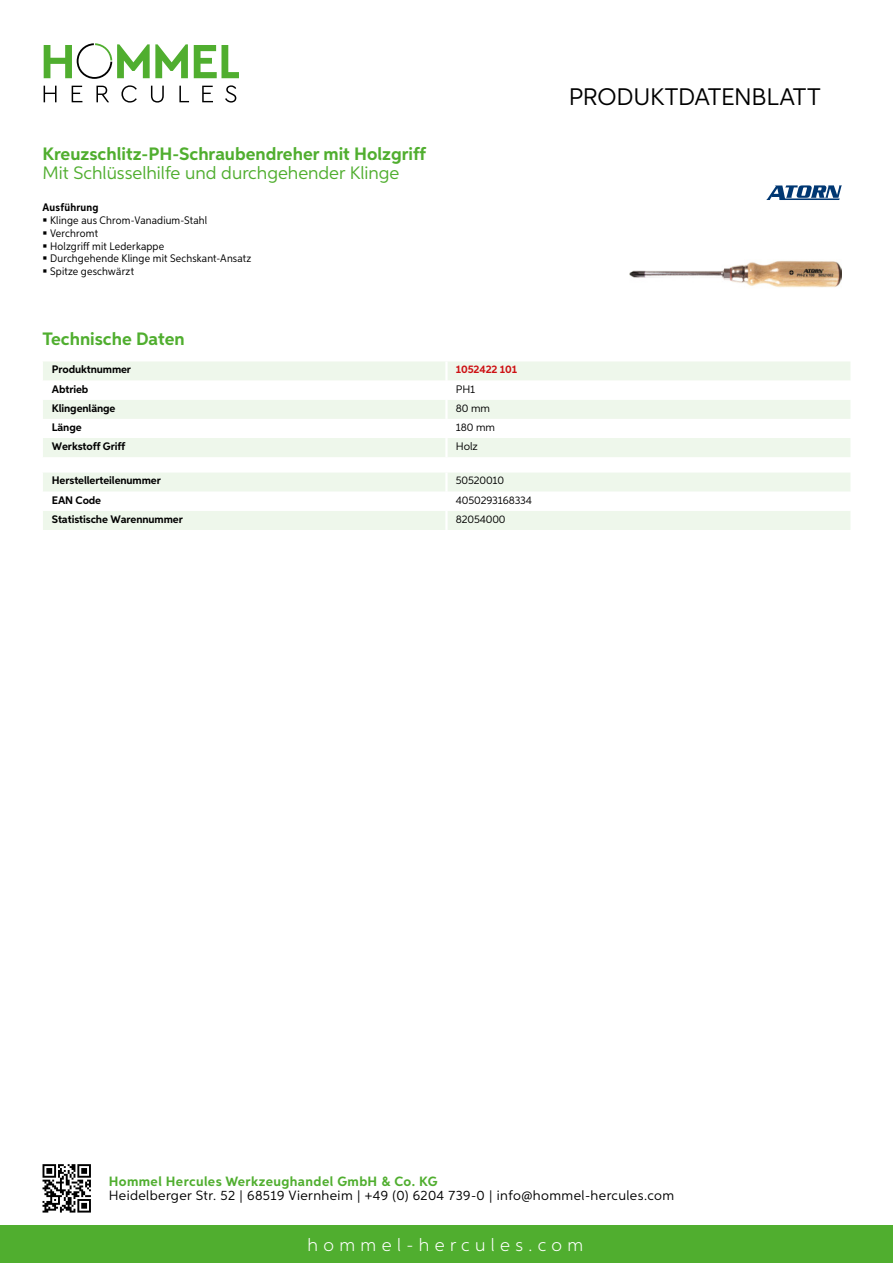
<style>
.page{position:relative;width:893px;height:1263px;background:#fff}
.page>*{position:absolute;margin:0;border:0;box-sizing:border-box;transform-origin:0 0}
.t1{font:24px "Aspira";letter-spacing:-.01em;color:#000}
.t2{font:700 18px "Aspira";color:#50ae2f}
.t3{font:18px "Aspira";color:#50ae2f}
.t4{font:300 18px "Aspira";letter-spacing:.3em;color:#fff}
.t5{font:13.5px "Aspira";letter-spacing:.03em;color:#000}
.t6{font:700 13.5px "Aspira";letter-spacing:.03em;color:#50ae2f}
.t7{font:10.95px/12.8px "Aspira Nar";letter-spacing:.015em;color:#000}
.t8{font:700 10.95px "Aspira";letter-spacing:-.01em;color:#000}
.t9{font:10.95px "Aspira";letter-spacing:-.01em;color:#000}
.t10{font:700 10.95px "Aspira";letter-spacing:-.01em;color:#cd1013}
.t11{font:700 10.95px "Aspira Nar";letter-spacing:.02em;color:#000}
</style>
<div class="page">
<div style="left:0;top:1226px;width:893px;height:37px;background:#50ae2f"></div>
<svg style="left:43px;top:1164px;width:48px;height:48px"></svg>
<svg style="left:194px;top:45px;width:45px;height:33px"></svg>
<svg style="left:44px;top:43px;width:144px;height:36px"></svg>
<svg style="left:44px;top:86px;width:13px;height:16px"></svg>
<svg style="left:72px;top:86px;width:10px;height:16px"></svg>
<svg style="left:96px;top:86px;width:13px;height:16px"></svg>
<svg style="left:121px;top:85px;width:16px;height:18px"></svg>
<svg style="left:151px;top:86px;width:13px;height:17px"></svg>
<svg style="left:179px;top:86px;width:10px;height:16px"></svg>
<svg style="left:202px;top:86px;width:11px;height:16px"></svg>
<svg style="left:225px;top:85px;width:11px;height:18px"></svg>
<div style="left:43px;top:361px;width:807px;height:96px;background:#eef7eb"></div>
<svg style="left:43px;top:381px;width:807px;height:57px"></svg>
<hr style="left:445px;top:361px;width:3px;height:20px;background:#fff">
<hr style="left:445px;top:381px;width:3px;height:19px;background:#fff">
<hr style="left:445px;top:400px;width:3px;height:19px;background:#fff">
<hr style="left:445px;top:419px;width:3px;height:19px;background:#fff">
<hr style="left:445px;top:438px;width:3px;height:19px;background:#fff">
<svg style="left:43px;top:473px;width:807px;height:57px"></svg>
<hr style="left:445px;top:511px;width:3px;height:19px;background:#fff">
<img style="left:629px;top:261px;width:213px;height:27px">
<svg style="left:766px;top:185px;width:76px;height:15px"></svg>
<h2 class="t2" style="left:43px;top:142px;width:385px">Kreuzschlitz-PH-Schraubendreher mit Holzgriff</h2>
<h2 class="t3" style="left:43px;top:162px;width:358px">Mit Schlüsselhilfe und durchgehender Klinge</h2>
<p class="t11" style="left:43px;top:201px;width:58px">Ausführung</p>
<p class="t7" style="left:50px;top:214px;width:203px">Klinge aus Chrom-Vanadium-Stahl<br>Verchromt<br>Holzgriff mit Lederkappe<br>Durchgehende Klinge mit Sechskant-Ansatz<br>Spitze geschwärzt</p>
<h2 class="t2" style="left:43px;top:327px;width:144px">Technische Daten</h2>
<p class="t8" style="left:52px;top:363px;width:81px">Produktnummer</p>
<p class="t10" style="left:456px;top:363px;width:63px">1052422 101</p>
<p class="t8" style="left:52px;top:382px;width:38px">Abtrieb</p>
<p class="t9" style="left:456px;top:382px;width:21px">PH1</p>
<p class="t8" style="left:52px;top:401px;width:65px">Klingenlänge</p>
<p class="t9" style="left:456px;top:401px;width:36px">80 mm</p>
<p class="t8" style="left:52px;top:420px;width:31px">Länge</p>
<p class="t9" style="left:456px;top:420px;width:41px">180 mm</p>
<p class="t8" style="left:52px;top:439px;width:75px">Werkstoff Griff</p>
<p class="t9" style="left:456px;top:439px;width:23px">Holz</p>
<p class="t8" style="left:52px;top:474px;width:111px">Herstellerteilenummer</p>
<p class="t9" style="left:456px;top:474px;width:50px">50520010</p>
<p class="t8" style="left:52px;top:493px;width:51px">EAN Code</p>
<p class="t9" style="left:456px;top:493px;width:78px">4050293168334</p>
<p class="t8" style="left:52px;top:512px;width:132px">Statistische Warennummer</p>
<p class="t9" style="left:456px;top:512px;width:51px">82054000</p>
<h1 class="t1" style="left:569px;top:82px;width:253px">Produktdatenblatt</h1>
<p class="t6" style="left:109px;top:1172px;width:330px">Hommel Hercules Werkzeughandel GmbH &amp; Co. KG</p>
<p class="t5" style="left:109px;top:1187px;width:567px">Heidelberger Str. 52 | 68519 Viernheim | +49 (0) 6204 739-0 | info@hommel-hercules.com</p>
<h2 class="t4" style="left:307px;top:1234px;width:277px">hommel-hercules.com</h2>
</div>
